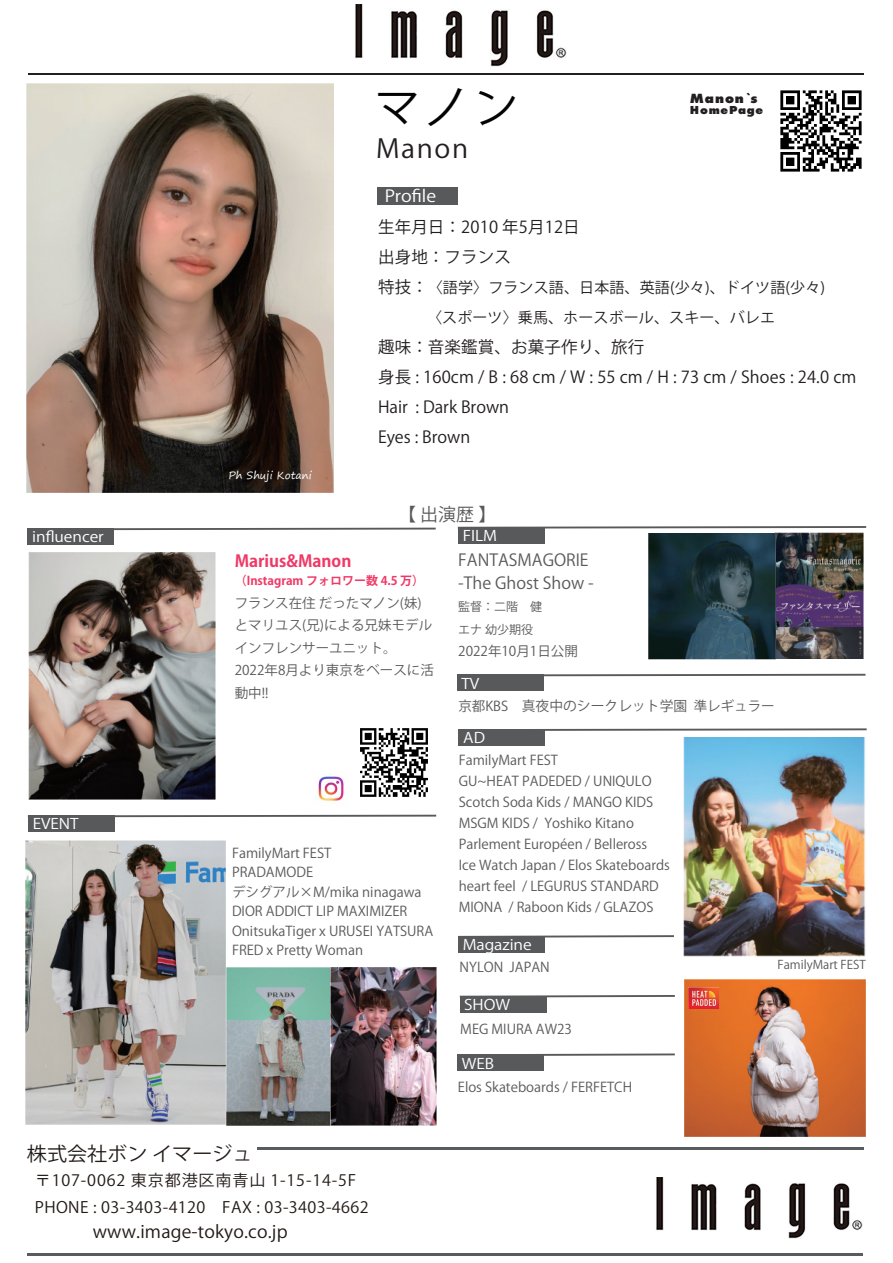
<style>
.page{position:relative;width:893px;height:1263px;background:#fff}
.page>*{position:absolute;margin:0;border:0;box-sizing:border-box;transform-origin:0 0}
.t1{font:45px "Koz Go Pr 6 N";color:#030303}
.t2{font:25.95px "Koz Go Pr 6 N";letter-spacing:.06em;color:#231f20;scale:1.04 1}
.t3{font:19.5px "Koz Go Pr 6 N";color:#221a16}
.t4{font:18px "Koz Go Pr 6 N";color:#5a5a5c}
.t5{font:17.4px "Koz Go Pr 6 N";letter-spacing:.01em;color:#221a16}
.t6{font:16.5px/30px "Koz Go Pr 6 N";letter-spacing:.01em;color:#231f20}
.t7{font:16.5px/22.5px "Koz Go Pr 6 N";color:#5a5a5c}
.t8{font:700 16.5px "Koz Go Pr 6 N";color:#ef3966}
.t9{font:16.5px "Koz Go Pr 6 N";color:#fff;scale:1.1 1}
.t10{font:15.6px/27px "Koz Go Pr 6 N";letter-spacing:.025em;color:#221a16}
.t11{font:15px/30px "Koz Go Pr 6 N";letter-spacing:.01em;color:#231f20}
.t12{font:14.55px "Koz Go Pr 6 N";letter-spacing:-.005em;color:#fff;scale:1.1 1}
.t13{font:800 13.8px "Futura PT";letter-spacing:.06em;color:#231f20;scale:1.04 1}
.t14{font:13.5px/21px "Koz Go Pr 6 N";color:#5a5a5c}
.t15{font:12px/22.5px "Koz Go Pr 6 N";color:#5a5a5c}
.t16{font:700 12px "Koz Go Pr 6 N";color:#ef3966}
.t17{font:800 12px "Futura PT";letter-spacing:.06em;color:#231f20;scale:1.04 1}
.t18{font:10.5px "Segoe Print";color:#fff}
.s1{font-size:16.5px}
.s2{font-size:13.8px}
</style>
<div class="page">
<img style="left:360px;top:728px;width:68px;height:69px">
<div style="left:376px;top:187px;width:81px;height:18px;background:#58595b"></div>
<hr style="left:28px;top:73px;width:836px;height:1px;background:#231f20">
<img style="left:355px;top:5px;width:212px;height:62px">
<img style="left:656px;top:1177px;width:206px;height:61px">
<hr style="left:27px;top:1253px;width:836px;height:2px;background:#595c5f">
<hr style="left:257px;top:1148px;width:607px;height:2px;background:#595c5f">
<svg style="left:458px;top:526px;width:408px;height:3px"></svg>
<div style="left:458px;top:527px;width:87px;height:16px;background:#58595b"></div>
<svg style="left:27px;top:528px;width:409px;height:2px"></svg>
<div style="left:27px;top:529px;width:87px;height:16px;background:#58595b"></div>
<svg style="left:545px;top:728px;width:322px;height:3px"></svg>
<div style="left:458px;top:729px;width:87px;height:17px;background:#58595b"></div>
<svg style="left:28px;top:815px;width:408px;height:2px"></svg>
<div style="left:28px;top:816px;width:87px;height:16px;background:#58595b"></div>
<svg style="left:457px;top:674px;width:408px;height:2px"></svg>
<div style="left:457px;top:675px;width:87px;height:16px;background:#58595b"></div>
<svg style="left:542px;top:1053px;width:133px;height:3px"></svg>
<div style="left:457px;top:1054px;width:87px;height:17px;background:#58595b"></div>
<svg style="left:460px;top:995px;width:215px;height:2px"></svg>
<div style="left:460px;top:996px;width:87px;height:16px;background:#58595b"></div>
<img style="left:780px;top:90px;width:82px;height:82px">
<img style="left:649px;top:533px;width:214px;height:126px">
<img style="left:318px;top:776px;width:26px;height:25px">
<img style="left:27px;top:83px;width:306px;height:409px">
<img style="left:28px;top:552px;width:187px;height:248px">
<svg style="left:458px;top:935px;width:216px;height:3px"></svg>
<div style="left:458px;top:936px;width:87px;height:16px;background:#58595b"></div>
<img style="left:685px;top:979px;width:180px;height:157px">
<img style="left:688px;top:988px;width:30px;height:20px">
<img style="left:226px;top:968px;width:210px;height:157px">
<img style="left:26px;top:840px;width:199px;height:284px">
<img style="left:683px;top:737px;width:182px;height:220px">
<h1 class="t1" style="left:375px;top:82px;width:145px">マノン</h1>
<h2 class="t2" style="left:376px;top:134px;width:90px">Manon</h2>
<p class="t9" style="left:385px;top:186px;width:48px">P<sub>C</sub>r<sub>M</sub>ofile</p>
<p class="t13" style="left:690px;top:89px;width:67px">Manon`s</p>
<p class="t17" style="left:690px;top:102px;width:72px">HomePage</p>
<p class="t18" style="left:228px;top:466px;width:85px">Ph Shuji Kotani</p>
<p class="t6" style="left:378px;top:212px;width:203px">生年月日：2010 年5月12日出身地：フランス</p>
<p class="t11" style="left:378px;top:272px;width:449px"><span class="s1">特技：</span>〈語学〉フランス語、日本語、英語(少々)、ドイツ語(少々)　　　 〈スポーツ〉乗馬、ホースボール、スキー、バレエ</p>
<p class="t6" style="left:378px;top:332px;width:480px">趣味：音楽鑑賞、お菓子作り、旅行<br>身長 : 160cm / B : 68 cm / W : 55 cm / H : 73 cm / Shoes : 24.0 cm<br>Hair : Dark Brown<br>Eyes : Brown</p>
<h3 class="t4" style="left:398px;top:504px;width:100px">【 出演歴 】</h3>
<p class="t12" style="left:32px;top:529px;width:66px">influencer</p>
<p class="t12" style="left:463px;top:527px;width:33px">FILM</p>
<p class="t7" style="left:458px;top:549px;width:137px">FANTASMAGORIE -The Ghost Show -</p>
<p class="t15" style="left:458px;top:596px;width:97px">監督：二階　健　エナ 幼少期役</p>
<p class="t14" style="left:458px;top:641px;width:121px">2022年10月1日公開</p>
<p class="t8" style="left:235px;top:552px;width:118px">Marius&amp;Manon</p>
<p class="t16" style="left:235px;top:574px;width:191px">（Instagram フォロワー数 4.5 万）</p>
<p class="t14" style="left:235px;top:592px;width:201px;line-height:22.5px">フランス在住 だったマノン(妹)とマリユス(兄)による兄妹モデルインフレンサーユニット。<br>2022年8月より東京をベースに活動中!!</p>
<p class="t12" style="left:462px;top:675px;width:18px">TV</p>
<p class="t14" style="left:458px;top:696px;width:318px">京都KBS　<span class="s2">真夜中のシークレット学園</span> 準レギュラー</p>
<p class="t12" style="left:33px;top:816px;width:43px">EVENT</p>
<p class="t14" style="left:232px;top:843px;width:203px;line-height:19.5px">FamilyMart FEST<br>PRADAMODE<br>デシグアル×M/mika ninagawa<br>DIOR ADDICT LIP MAXIMIZER<br>OnitsukaTiger x URUSEI YATSURA<br>FRED x Pretty Woman</p>
<h3 class="t3" style="left:27px;top:1143px;width:227px">株式会社ボン イマージュ</h3>
<p class="t10" style="left:35px;top:1167px;width:335px">〒107-0062 東京都港区南青山 1-15-14-5F<br>PHONE : 03-3403-4120　FAX : 03-3403-4662</p>
<p class="t5" style="left:93px;top:1222px;width:196px">www.image-tokyo.co.jp</p>
<p class="t12" style="left:463px;top:729px;width:21px">AD</p>
<p class="t14" style="left:459px;top:750px;width:213px">FamilyMart FEST<br>GU~HEAT PADEDED / UNIQULO<br>Scotch Soda Kids / MANGO KIDS<br>MSGM KIDS / Yoshiko Kitano<br>Parlement Européen / Belleross<br>Ice Watch Japan / Elos Skateboards heart feel / LEGURUS STANDARD<br>MIONA / Raboon Kids / GLAZOS</p>
<p class="t12" style="left:463px;top:937px;width:64px">Magazine</p>
<p class="t14" style="left:460px;top:957px;width:92px">NYLON JAPAN</p>
<p class="t12" style="left:464px;top:996px;width:43px">SHOW</p>
<p class="t14" style="left:460px;top:1018px;width:113px">MEG MIURA AW23</p>
<p class="t12" style="left:462px;top:1055px;width:31px">WEB</p>
<p class="t14" style="left:458px;top:1077px;width:176px">Elos Skateboards / FERFETCH</p>
<p class="t15" style="left:777px;top:954px;width:90px">FamilyMart FEST</p>
</div>
